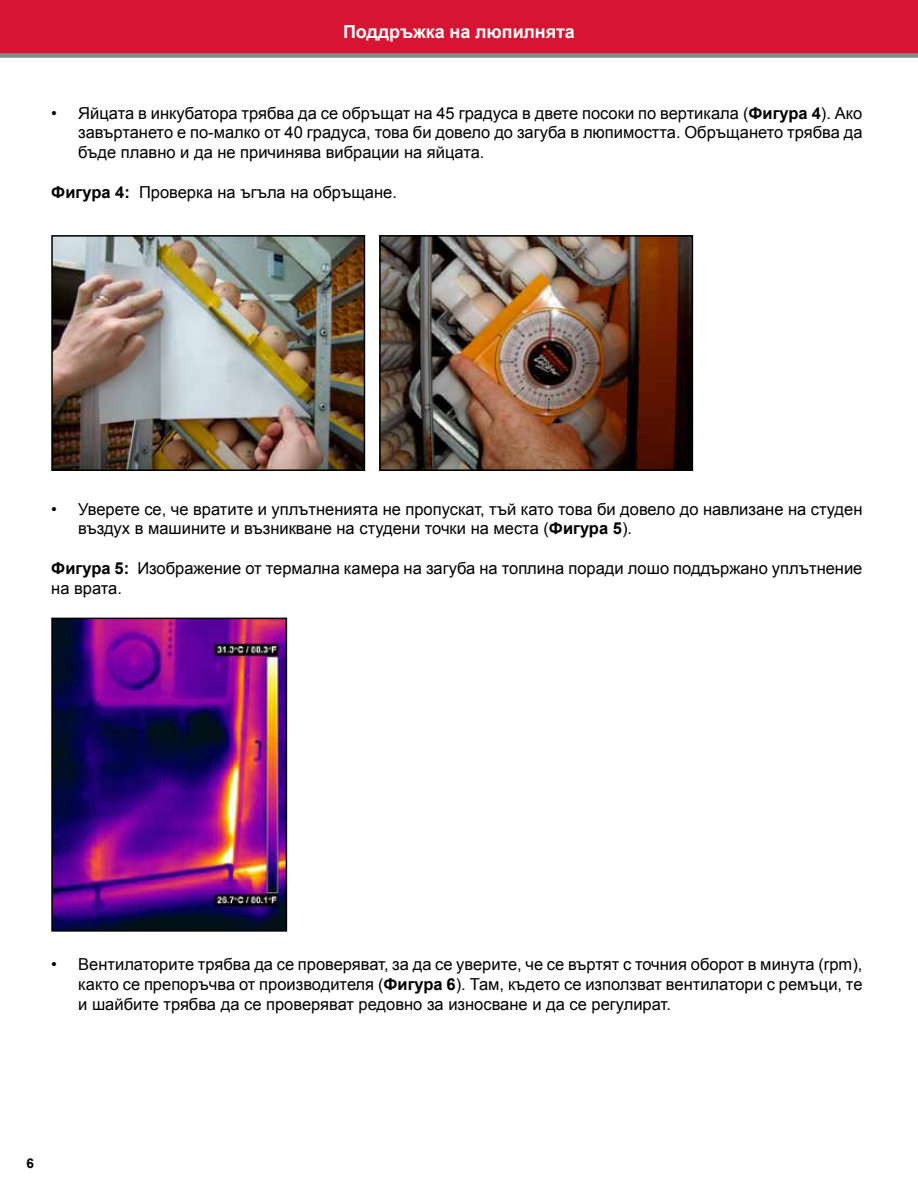
<style>
.page{position:relative;width:918px;height:1188px;background:#fff}
.page>*{position:absolute;margin:0;border:0;box-sizing:border-box;transform-origin:0 0}
.t1{font:700 18px "Arial";letter-spacing:-.005em;color:#fff}
.t2{font:16.5px/19.8px "Arial";color:#000;text-align:justify}
.t3{font:700 13.5px "Arial";color:#000}
.s1{font-weight:700}
</style>
<div class="page">
<svg style="left:0;top:0;width:918px;height:58px;background:#d01d39"></svg>
<img style="left:54px;top:238px;width:308px;height:230px">
<div style="left:51px;top:235px;width:314px;height:236px;border:2px solid #000"></div>
<img style="left:382px;top:238px;width:308px;height:230px">
<div style="left:379px;top:235px;width:314px;height:236px;border:2px solid #000"></div>
<img style="left:54px;top:621px;width:230px;height:308px">
<div style="left:51px;top:618px;width:236px;height:314px;border:2px solid #000"></div>
<p class="t1" style="left:343px;top:19px;width:233px">Поддръжка на люпилнята</p>
<p class="t2" style="left:78px;top:103px;width:786px;text-indent:-27px">• Яйцата в инкубатора трябва да се обръщат на 45 градуса в двете посоки по вертикала (<span class="s1">Фигура 4</span>). Ако завъртането е по-малко от 40 градуса, това би довело до загуба в люпимостта. Обръщането трябва да бъде плавно и да не причинява вибрации на яйцата.</p>
<p class="t2" style="left:51px;top:182px;width:347px"><span class="s1">Фигура 4:</span> Проверка на ъгъла на обръщане.</p>
<p class="t2" style="left:78px;top:499px;width:786px;text-indent:-27px">• Уверете се, че вратите и уплътненията не пропускат, тъй като това би довело до навлизане на студен въздух в машините и възникване на студени точки на места (<span class="s1">Фигура 5</span>).</p>
<p class="t2" style="left:51px;top:559px;width:813px"><span class="s1">Фигура 5:</span> Изображение от термална камера на загуба на топлина поради лошо поддържано уплътнение на врата.</p>
<p class="t2" style="left:78px;top:955px;width:786px;text-indent:-27px">• Вентилаторите трябва да се проверяват, за да се уверите, че се въртят с точния оборот в минута (rpm), както се препоръчва от производителя (<span class="s1">Фигура 6</span>). Там, където се използват вентилатори с ремъци, те и шайбите трябва да се проверяват редовно за износване и да се регулират.</p>
<p class="t3" style="left:27px;top:1154px;width:9px">6</p>
</div>
